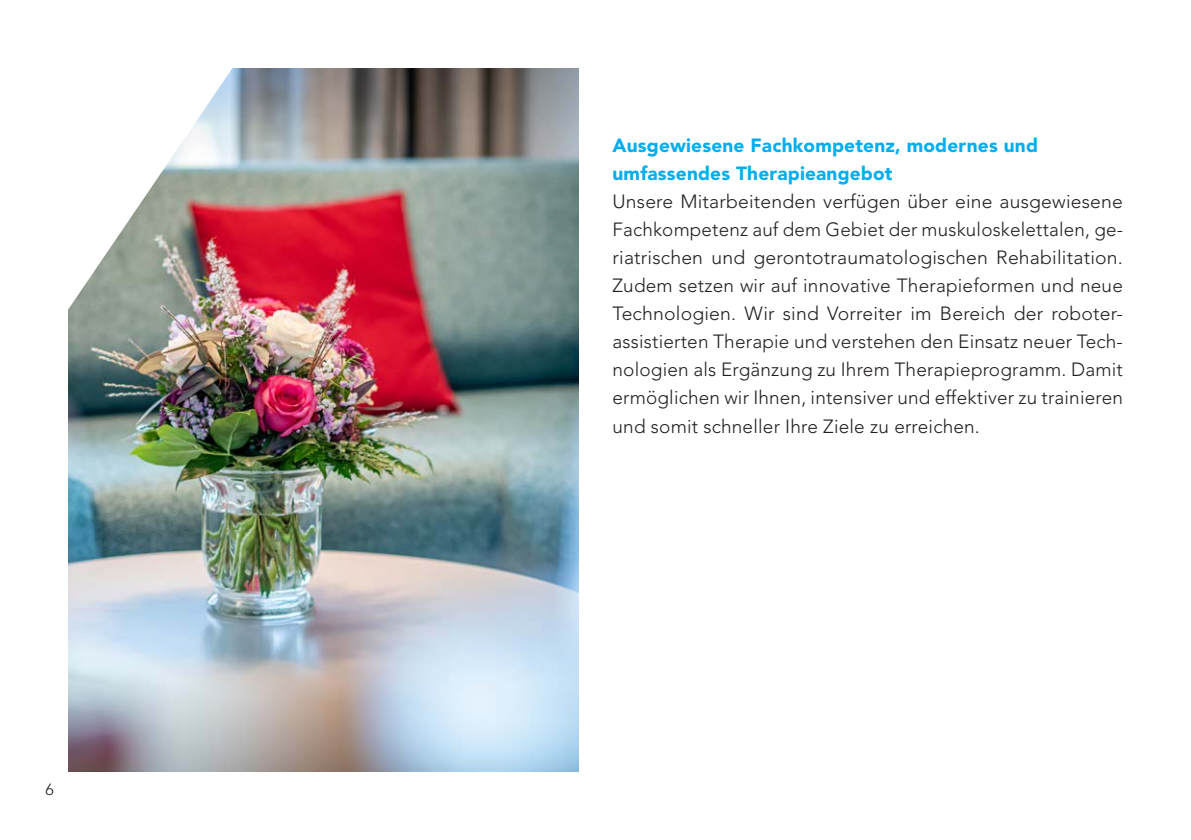
<style>
.page{position:relative;width:1191px;height:840px;background:#fff}
.page>*{position:absolute;margin:0;border:0;box-sizing:border-box;transform-origin:0 0}
.t1{font:300 19px/28px "Avenir LT Std";letter-spacing:.01em;color:#231f20;text-align:justify}
.t2{font:900 19px/28px "Avenir LT Std";letter-spacing:.01em;color:#00aeef}
.t3{font:300 16px "Avenir LT Std";color:#231f20}
</style>
<div class="page">
<img style="left:68px;top:68px;width:510px;height:703px">
<img style="left:68px;top:68px;width:253px;height:298px">
<p class="t3" style="left:45px;top:779px;width:10px">6</p>
<p class="t2" style="left:612px;top:131px;width:427px">Ausgewiesene Fachkompetenz, modernes und umfassendes Therapieangebot</p>
<p class="t1" style="left:612px;top:188px;width:512px">Unsere Mitarbeitenden verfügen über eine ausgewiesene Fachkompetenz auf dem Gebiet der muskuloskelettalen, ge&shy;riatrischen und gerontotraumatologischen Rehabilitation.<br>Zudem setzen wir auf innovative Therapieformen und neue Technologien. Wir sind Vorreiter im Bereich der roboter&shy;assistierten Therapie und verstehen den Einsatz neuer Tech&shy;nologien als Ergänzung zu Ihrem Therapieprogramm. Damit ermöglichen wir Ihnen, intensiver und effektiver zu trainieren und somit schneller Ihre Ziele zu erreichen.</p>
</div>
